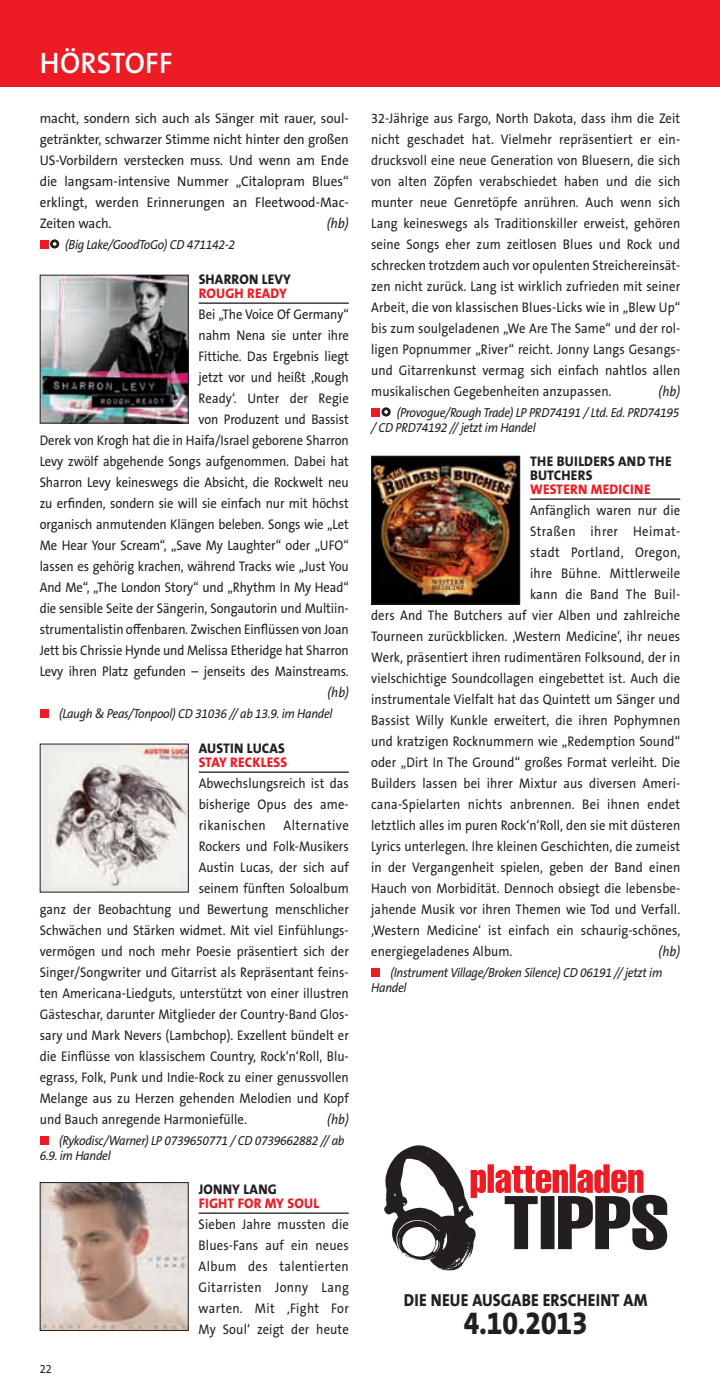
<style>
.page{position:relative;width:720px;height:1389px;background:#fff}
.page>*{position:absolute;margin:0;border:0;box-sizing:border-box;transform-origin:0 0}
.t1{font:800 31.5px "The Sans B Plus W8";letter-spacing:-.005em;color:#231f20;scale:.9 1}
.t2{font:600 29.75px "The Sans B Plus W6";letter-spacing:.015em;color:#fff;scale:.96 1}
.t3{font:800 17.5px "The Sans B Plus W8";letter-spacing:.01em;color:#231f20;scale:.9 1}
.t4{font:14px/21px "The Sans B Plus W5 Plain";letter-spacing:.005em;color:#231f20;text-align:justify;scale:.9 1}
.t5{font:14px/21px "The Sans B Plus W5 Plain";letter-spacing:.005em;color:#231f20;text-align:justify;scale:.94 1}
.t6{font:800 14px/14px "The Sans B Plus W8";letter-spacing:.015em;color:#231f20;scale:.96 1}
.t7{font:800 14px "The Sans B Plus W8";letter-spacing:.015em;color:#ed1c24;scale:.96 1}
.t8{font:14px "The Sans B Plus W5 Plain";letter-spacing:.03em;color:#231f20;scale:.9 1}
.t9{font:14px "The Sans B Plus W5 Plain";letter-spacing:.035em;color:#231f20;scale:.9 1}
.t10{font:italic 14px "The Sans B Plus W5 Plain";letter-spacing:.005em;color:#231f20;scale:.9 1}
.t11{font:italic 14px "The Sans B Plus W5 Plain";letter-spacing:.005em;color:#231f20;scale:.94 1}
.t12{font:italic 13.12px/15.8px "The Sans B Plus W5 Plain";letter-spacing:-.025em;color:#231f20;scale:.92 1}
</style>
<div class="page">
<hr style="left:719px;top:0;width:1px;height:87px;background:#771012">
<div style="left:0;top:0;width:719px;height:87px;background:#ed1c24"></div>
<div style="left:40px;top:240px;width:9px;height:9px;background:#ed1c24"></div>
<svg style="left:50px;top:239px;width:9px;height:10px"></svg>
<hr style="left:198px;top:302px;width:150px;height:2px;background:#231f20">
<div style="left:40px;top:709px;width:9px;height:9px;background:#ed1c24"></div>
<hr style="left:199px;top:771px;width:149px;height:2px;background:#231f20">
<div style="left:40px;top:1136px;width:9px;height:9px;background:#ed1c24"></div>
<hr style="left:198px;top:1212px;width:150px;height:2px;background:#231f20">
<img style="left:42px;top:277px;width:145px;height:145px">
<div style="left:40px;top:275px;width:149px;height:149px;border:1px solid #231f20"></div>
<div style="left:371px;top:408px;width:9px;height:9px;background:#ed1c24"></div>
<svg style="left:381px;top:407px;width:9px;height:10px"></svg>
<hr style="left:530px;top:498px;width:150px;height:2px;background:#231f20">
<div style="left:371px;top:968px;width:9px;height:9px;background:#ed1c24"></div>
<img style="left:373px;top:458px;width:145px;height:145px">
<div style="left:371px;top:456px;width:149px;height:149px;border:1px solid #231f20"></div>
<img style="left:42px;top:746px;width:145px;height:145px">
<img style="left:42px;top:1184px;width:145px;height:145px">
<div style="left:40px;top:1182px;width:149px;height:149px;border:1px solid #231f20"></div>
<svg style="left:384px;top:1145px;width:283px;height:126px"></svg>
<h2 class="t2" style="left:40px;top:44px;width:139px">HÖRSTOFF</h2>
<p class="t5" style="left:40px;top:107px;width:330px">macht, sondern sich auch als Sänger mit rauer, soul&shy;getränkter, schwarzer Stimme nicht hinter den großen US-Vorbildern verstecken muss. Und wenn am Ende die langsam-intensive Nummer „Citalopram Blues“ erklingt, werden Erinnerungen an Fleetwood-Mac-Zeiten wach.</p>
<p class="t11" style="left:326px;top:214px;width:25px">(hb)</p>
<p class="t12" style="left:65px;top:237px;width:186px">(Big Lake/GoodToGo) CD 471142-2</p>
<p class="t6" style="left:199px;top:272px;width:97px">SHARRON LEVY</p>
<p class="t7" style="left:199px;top:284px;width:93px">ROUGH READY</p>
<p class="t4" style="left:40px;top:303px;width:345px;text-align:right">Bei „The Voice Of Germany“<br>nahm Nena sie unter ihre<br>Fittiche. Das Ergebnis liegt<br>jetzt vor und heißt ‚Rough<br>Ready‘. Unter der Regie<br>von Produzent und Bassist<br>Derek von Krogh hat die in Haifa/Israel geborene Sharron Levy zwölf abgehende Songs aufgenommen. Dabei hat Sharron Levy keineswegs die Absicht, die Rockwelt neu zu erfinden, sondern sie will sie einfach nur mit höchst organisch anmutenden Klängen beleben. Songs wie „Let Me Hear Your Scream“, „Save My Laughter“ oder „UFO“ lassen es gehörig krachen, während Tracks wie „Just You And Me“, „The London Story“ und „Rhythm I n My Head“ die sensible Seite der Sängerin, Songautorin und Multiin&shy;strumentalistin offenbaren. Zwischen Einflüssen von Joan Jett bis Chrissie Hynde und Melissa Etheridge hat Sharron Levy ihren Platz gefunden – jenseits des Mainstreams.</p>
<p class="t10" style="left:327px;top:683px;width:25px">(hb)</p>
<p class="t12" style="left:59px;top:706px;width:299px">(Laugh &amp; Peas/Tonpool) CD 31036 // ab 13.9. im Handel</p>
<p class="t6" style="left:199px;top:741px;width:91px">AUSTIN LUCAS</p>
<p class="t7" style="left:199px;top:753px;width:94px">STAY RECKLESS</p>
<p class="t4" style="left:199px;top:772px;width:168px">Abwechslungsreich ist das bisherige Opus des ame&shy;rikanischen</p>
<p class="t4" style="left:283px;top:814px;width:74px">Alternative</p>
<p class="t4" style="left:199px;top:835px;width:168px">Rockers und Folk-Musikers</p>
<p class="t4" style="left:199px;top:856px;width:168px">Austin Lucas, der sich auf</p>
<p class="t4" style="left:199px;top:877px;width:168px">seinem fünften Soloalbum</p>
<p class="t4" style="left:40px;top:898px;width:345px">ganz der Beobachtung und Bewertung menschlicher</p>
<p class="t4" style="left:40px;top:919px;width:345px">Schwächen und Stärken widmet. Mit viel Einfühlungs-</p>
<p class="t4" style="left:40px;top:940px;width:345px">vermögen und noch mehr Poesie präsentiert sich der</p>
<p class="t4" style="left:40px;top:961px;width:345px">Singer/Songwriter und Gitarrist als Repräsentant feins-</p>
<p class="t4" style="left:40px;top:982px;width:345px">ten Americana-Liedguts, unterstützt von einer illustren</p>
<p class="t4" style="left:40px;top:1003px;width:345px">Gästeschar, darunter Mitglieder der Country-Band Glos-</p>
<p class="t4" style="left:40px;top:1024px;width:345px">sary und Mark Nevers (Lambchop). Exzellent bündelt er</p>
<p class="t4" style="left:40px;top:1045px;width:345px">die Einflüsse von klassischem Country, Rock‘n‘Roll, Blu-</p>
<p class="t4" style="left:40px;top:1066px;width:345px">egrass, Folk, Punk und I ndie-Rock zu einer genussvollen</p>
<p class="t4" style="left:40px;top:1087px;width:345px">Melange aus zu Herzen gehenden Melodien und Kopf</p>
<p class="t4" style="left:40px;top:1108px;width:231px">und Bauch anregende Harmoniefülle.</p>
<p class="t10" style="left:327px;top:1110px;width:25px">(hb)</p>
<p class="t12" style="left:40px;top:1133px;width:332px;text-indent:19px">(Rykodisc/Warner) LP 0739650771 / CD 0739662882 // ab<br>6.9. im Handel</p>
<p class="t6" style="left:199px;top:1182px;width:83px">JONNY LANG</p>
<p class="t7" style="left:199px;top:1194px;width:127px">FIGHT FOR MY SOUL</p>
<p class="t4" style="left:198px;top:1213px;width:168px">Sieben Jahre mussten die Blues-Fans auf ein neues Album des talentierten Gitarristen Jonny Lang warten. Mit ‚Fight For My Soul‘ zeigt der heute</p>
<p class="t4" style="left:371px;top:107px;width:345px">32-Jährige aus Fargo, North Dakota, dass ihm die Zeit nicht geschadet hat. Vielmehr repräsentiert er ein&shy;drucksvoll eine neue Generation von Bluesern, die sich von alten Zöpfen verabschiedet haben und die sich munter neue Genretöpfe anrühren. Auch wenn sich Lang keineswegs als Traditionskiller erweist, gehören seine Songs eher zum zeitlosen Blues und Rock und schrecken trotzdem auch vor opulenten Streichereinsät&shy;zen nicht zurück. Lang ist wirklich zufrieden mit seiner Arbeit, die von klassischen Blues-Licks wie in „Blew Up“ bis zum soulgeladenen „We Are The Same“ und der rol&shy;ligen Popnummer „River“ reicht. Jonny Langs Gesangs&shy;und Gitarrenkunst vermag sich einfach nahtlos allen musikalischen Gegebenheiten anzupassen.</p>
<p class="t10" style="left:658px;top:382px;width:26px">(hb)</p>
<p class="t12" style="left:371px;top:405px;width:336px;text-indent:26px">(Provogue/Rough Trade) LP PRD74191 / Ltd. Ed. PRD74195 / CD PRD74192 // jetzt im Handel</p>
<p class="t6" style="left:530px;top:454px;width:149px">THE BUILDERS AND THE<br>BUTCHERS</p>
<p class="t7" style="left:530px;top:480px;width:127px">WESTERN MEDICINE</p>
<p class="t4" style="left:530px;top:499px;width:168px">Anfänglich waren nur die</p>
<p class="t9" style="left:530px;top:522px;width:168px">Straßen ihrer Heimat-</p>
<p class="t8" style="left:530px;top:543px;width:168px">stadt Portland, Oregon,</p>
<p class="t4" style="left:530px;top:562px;width:168px">ihre Bühne. Mittlerweile</p>
<p class="t4" style="left:530px;top:583px;width:168px">kann die Band The Buil-</p>
<p class="t4" style="left:371px;top:604px;width:345px">ders And The Butchers auf vier Alben und zahlreiche</p>
<p class="t4" style="left:371px;top:625px;width:345px">Tourneen zurückblicken. ‚Western Medicine‘, ihr neues</p>
<p class="t4" style="left:371px;top:646px;width:345px">Werk, präsentiert ihren rudimentären Folksound, der in</p>
<p class="t4" style="left:371px;top:667px;width:345px">vielschichtige Soundcollagen eingebettet ist. Auch die</p>
<p class="t4" style="left:371px;top:688px;width:345px">instrumentale Vielfalt hat das Quintett um Sänger und</p>
<p class="t4" style="left:371px;top:709px;width:345px">Bassist Willy Kunkle erweitert, die ihren Pophymnen</p>
<p class="t4" style="left:371px;top:730px;width:345px">und kratzigen Rocknummern wie „Redemption Sound“</p>
<p class="t4" style="left:371px;top:751px;width:345px">oder „Dirt I n The Ground“ großes Format verleiht. Die</p>
<p class="t4" style="left:371px;top:772px;width:345px">Builders lassen bei ihrer Mixtur aus diversen Ameri-</p>
<p class="t4" style="left:371px;top:793px;width:344px">cana-Spielarten nichts anbrennen. Bei ihnen endet</p>
<p class="t4" style="left:371px;top:814px;width:345px">letztlich alles im puren Rock‘n‘Roll, den sie mit düsteren</p>
<p class="t4" style="left:371px;top:835px;width:345px">Lyrics unterlegen. I hre kleinen Geschichten, die zumeist</p>
<p class="t4" style="left:371px;top:856px;width:345px">in der Vergangenheit spielen, geben der Band einen</p>
<p class="t4" style="left:371px;top:877px;width:345px">Hauch von Morbidität. Dennoch obsiegt die lebensbe-</p>
<p class="t4" style="left:371px;top:898px;width:345px">jahende Musik vor ihren Themen wie Tod und Verfall.</p>
<p class="t4" style="left:371px;top:919px;width:345px">‚Western Medicine‘ ist einfach ein schaurig-schönes,</p>
<p class="t4" style="left:371px;top:940px;width:158px">energiegeladenes Album.</p>
<p class="t10" style="left:658px;top:942px;width:26px">(hb)</p>
<p class="t12" style="left:371px;top:965px;width:318px;text-indent:19px">(Instrument Village/Broken Silence) CD 06191 // jetzt im<br>Handel</p>
<p class="t3" style="left:403px;top:1288px;width:271px">DIE NEUE AUSGABE ERSCHEINT AM</p>
<h1 class="t1" style="left:463px;top:1303px;width:139px">4.10.2013</h1>
</div>
